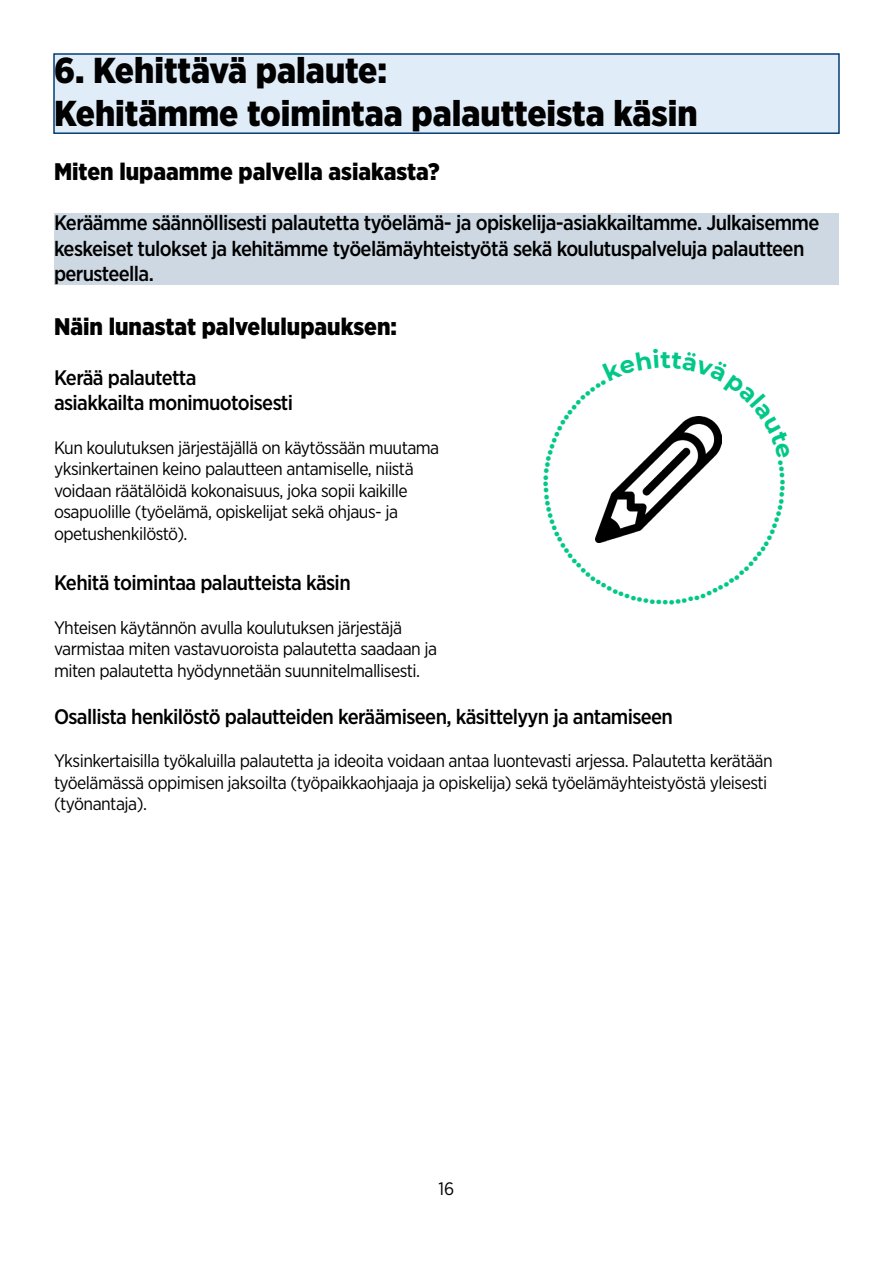
<style>
.page{position:relative;width:893px;height:1263px;background:#fff}
.page>*{position:absolute;margin:0;border:0;box-sizing:border-box;transform-origin:0 0}
.t1{font:900 36px/43.2px "Gotham Narrow";color:#000}
.t2{font:700 24.15px "Montserrat";color:#00c887}
.t3{font:900 24px "Gotham Narrow";color:#000}
.t4{font:500 21px/25.2px "Gotham Narrow";letter-spacing:-.03em;color:#000}
.t5{font:18px/21.6px "Gotham Narrow";letter-spacing:-.03em;color:#000}
</style>
<div class="page">
<div style="left:53px;top:53px;width:787px;height:81px;background:#e0ecf7;border:2px solid #023e73"></div>
<div style="left:54px;top:214px;width:785px;height:71px;background:#cdd8e3"></div>
<svg style="left:595px;top:416px;width:127px;height:127px"></svg>
<h1 class="t1" style="left:54px;top:48px;width:645px">6. Kehittävä palaute:<br>Kehitämme toimintaa palautteista käsin</h1>
<h3 class="t3" style="left:54px;top:156px;width:387px">Miten lupaamme palvella asiakasta?</h3>
<p class="t4" style="left:54px;top:210px;width:767px">Keräämme säännöllisesti palautetta työelämä- ja opiskelija-asiakkailtamme. Julkaisemme keskeiset tulokset ja kehitämme työelämäyhteistyötä sekä koulutuspalveluja palautteen perusteella.</p>
<h3 class="t3" style="left:54px;top:311px;width:345px">Näin lunastat palvelulupauksen:</h3>
<p class="t4" style="left:54px;top:365px;width:241px">Kerää palautetta<br>asiakkailta monimuotoisesti</p>
<p class="t5" style="left:54px;top:436px;width:387px">Kun koulutuksen järjestäjällä on käytössään muutama yksinkertainen keino palautteen antamiselle, niistä voidaan räätälöidä kokonaisuus, joka sopii kaikille osapuolille (työelämä, opiskelijat sekä ohjaus- ja opetushenkilöstö).</p>
<p class="t4" style="left:54px;top:570px;width:298px">Kehitä toimintaa palautteista käsin</p>
<p class="t5" style="left:54px;top:616px;width:385px">Yhteisen käytännön avulla koulutuksen järjestäjä varmistaa miten vastavuoroista palautetta saadaan ja miten palautetta hyödynnetään suunnitelmallisesti.</p>
<p class="t4" style="left:54px;top:703px;width:620px">Osallista henkilöstö palautteiden keräämiseen, käsittelyyn ja antamiseen</p>
<p class="t5" style="left:54px;top:749px;width:720px">Yksinkertaisilla työkaluilla palautetta ja ideoita voidaan antaa luontevasti arjessa. Palautetta kerätään työelämässä oppimisen jaksoilta (työpaikkaohjaaja ja opiskelija) sekä työelämäyhteistyöstä yleisesti (työnantaja).</p>
<h2 class="t2" style="left:660px;top:342px;width:12px">t</h2>
<h2 class="t2" style="left:522px;top:487px;width:8px;rotate:-90deg">.</h2>
<p class="t5" style="left:439px;top:1177px;width:17px">16</p>
</div>
